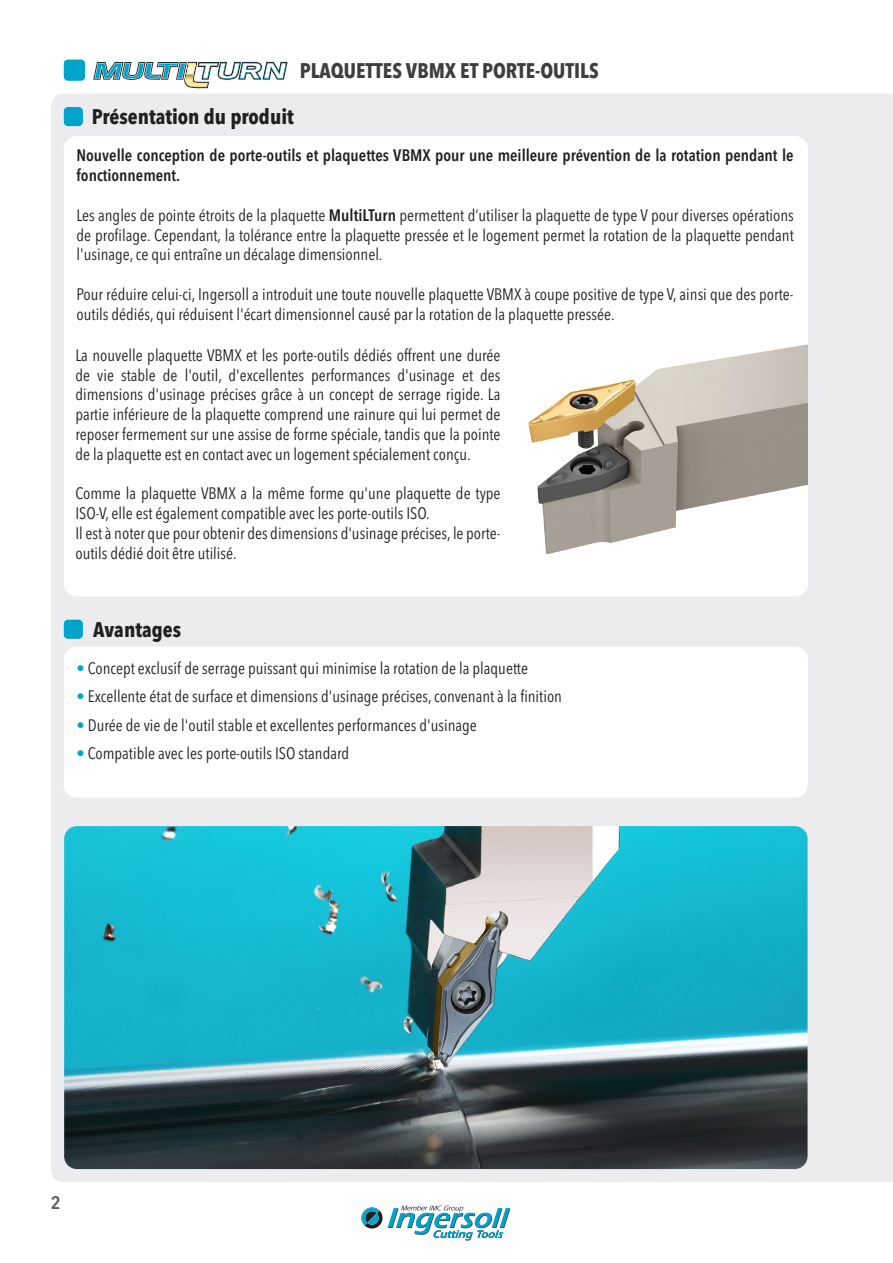
<style>
.page{position:relative;width:893px;height:1263px;background:#fff}
.page>*{position:absolute;margin:0;border:0;box-sizing:border-box;transform-origin:0 0}
.t1{font:700 condensed 21px "Avenir Next LT Pro";color:#231f20}
.t2{font:700 condensed 21px "Avenir Next LT Pro";color:#3e3e3f}
.t3{font:600 condensed 18px "Avenir Next LT Pro";color:#606063;scale:1.1 1}
.t4{font:condensed 16.5px/19.8px "Avenir Next LT Pro";color:#231f20}
.t5{font:600 condensed 16.5px/19.8px "Avenir Next LT Pro";color:#231f20}
.s1{font-weight:600}
.s2{color:#00a4ca}
</style>
<div class="page">
<div style="left:51px;top:94px;width:842px;height:1088px;background:#ececee"></div>
<svg style="left:361px;top:1205px;width:149px;height:35px"></svg>
<div style="left:64px;top:60px;width:21px;height:21px;background:#00a4ca;border-radius:4px"></div>
<div style="left:64px;top:107px;width:19px;height:19px;background:#00a4ca;border-radius:4px"></div>
<div style="left:64px;top:136px;width:744px;height:460px;background:#fff;border-radius:13px"></div>
<div style="left:64px;top:620px;width:19px;height:19px;background:#00a4ca;border-radius:4px"></div>
<div style="left:64px;top:647px;width:744px;height:151px;background:#fff;border-radius:13px"></div>
<svg style="left:93px;top:61px;width:195px;height:27px"></svg>
<img style="left:528px;top:344px;width:279px;height:210px">
<img style="left:64px;top:826px;width:743px;height:343px">
<p class="t2" style="left:300px;top:58px;width:301px">PLAQUETTES VBMX ET PORTE-OUTILS</p>
<p class="t1" style="left:92px;top:104px;width:203px">Présentation du produit</p>
<p class="t5" style="left:77px;top:145px;width:719px">Nouvelle conception de porte-outils et plaquettes VBMX pour une meilleure prévention de la rotation pendant le fonctionnement.</p>
<p class="t4" style="left:77px;top:205px;width:719px;text-align:justify">Les angles de pointe étroits de la plaquette <span class="s1">MultiLTurn</span> permettent d’utiliser la plaquette de type V pour diverses opérations de profilage. Cependant, la tolérance entre la plaquette pressée et le logement permet la rotation de la plaquette pendant l'usinage, ce qui entraîne un décalage dimensionnel.</p>
<p class="t4" style="left:77px;top:284px;width:718px">Pour réduire celui-ci, Ingersoll a introduit une toute nouvelle plaquette VBMX à coupe positive de type V, ainsi que des porte&shy;outils dédiés, qui réduisent l'écart dimensionnel causé par la rotation de la plaquette pressée.</p>
<p class="t4" style="left:75px;top:345px;width:427px;text-align:justify">La nouvelle plaquette VBMX et les porte-outils dédiés offrent une durée de vie stable de l'outil, d'excellentes performances d'usinage et des dimensions d'usinage précises grâce à un concept de serrage rigide. La partie inférieure de la plaquette comprend une rainure qui lui permet de reposer fermement sur une assise de forme spéciale, tandis que la pointe de la plaquette est en contact avec un logement spécialement conçu.</p>
<p class="t4" style="left:75px;top:484px;width:427px">Comme la plaquette VBMX a la même forme qu'une plaquette de type<br>ISO-V, elle est également compatible avec les porte-outils ISO.</p>
<p class="t4" style="left:75px;top:523px;width:427px">Il est à noter que pour obtenir des dimensions d'usinage précises, le porte&shy;outils dédié doit être utilisé.</p>
<p class="t1" style="left:93px;top:617px;width:90px">Avantages</p>
<p class="t4" style="left:77px;top:658px;width:453px"><span class="s2">•</span> Concept exclusif de serrage puissant qui minimise la rotation de la plaquette</p>
<p class="t4" style="left:77px;top:686px;width:487px"><span class="s2">•</span> Excellente état de surface et dimensions d'usinage précises, convenant à la finition</p>
<p class="t4" style="left:77px;top:715px;width:402px"><span class="s2">•</span> Durée de vie de l'outil stable et excellentes performances d'usinage</p>
<p class="t4" style="left:77px;top:743px;width:274px"><span class="s2">•</span> Compatible avec les porte-outils ISO standard</p>
<p class="t3" style="left:51px;top:1191px;width:11px">2</p>
</div>
